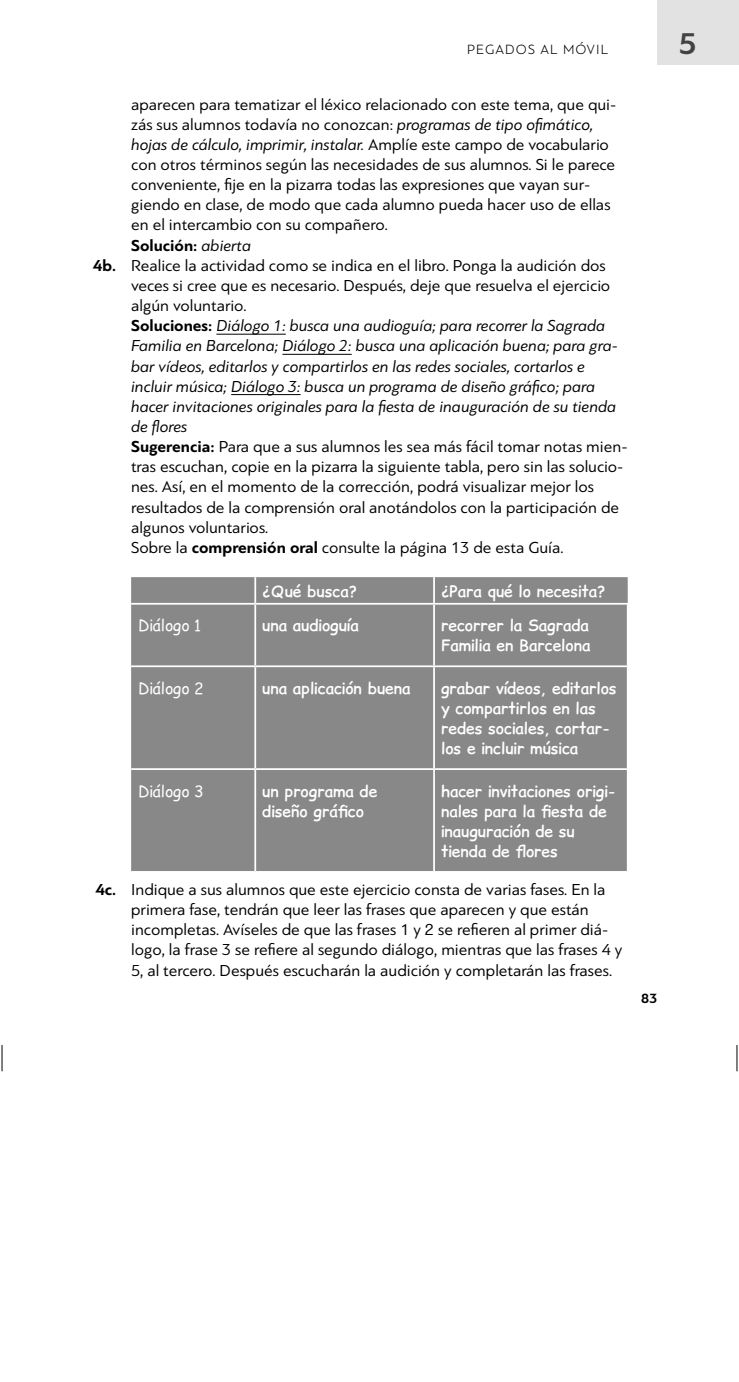
<style>
.page{position:relative;width:739px;height:1382px;background:#fff}
.page>*{position:absolute;margin:0;border:0;box-sizing:border-box;transform-origin:0 0}
.t1{font:700 31.5px "PF Bague Sans Pro";color:#424242}
.t2{font:16.62px/20.1px "PF Bague Sans Pro";color:#000}
.t3{font:italic 16.62px "PF Bague Sans Pro";color:#000}
.t4{font:700 16.62px "PF Bague Sans Pro";color:#000}
.t5{font:700 15.75px/20.1px "Susp Comic";color:#fff}
.t6{font:15.75px "Susp Comic";color:#fff}
.t7{font:300 14px "PF Bague Sans Pro";letter-spacing:.08em;color:#000}
.t8{font:700 14px "PF Bague Sans Pro";color:#000}
.s1{font-style:italic}
.s2{font-style:normal}
.s3{font-weight:400;font-style:italic}
.s4{font-weight:700}
.s5{font-weight:700;font-style:normal}
</style>
<div class="page">
<div style="left:657px;top:0;width:81px;height:65px;background:#e2e2e2"></div>
<hr style="left:216px;top:334px;width:70px;height:1px;background:#000">
<hr style="left:282px;top:354px;width:69px;height:1px;background:#000">
<hr style="left:231px;top:394px;width:69px;height:1px;background:#000">
<div style="left:131px;top:577px;width:496px;height:293px;background:#888"></div>
<hr style="left:254px;top:577px;width:2px;height:26px;background:#fff">
<hr style="left:254px;top:604px;width:2px;height:61px;background:#fff">
<hr style="left:433px;top:604px;width:1px;height:61px;background:#fff">
<hr style="left:254px;top:667px;width:2px;height:101px;background:#fff">
<hr style="left:433px;top:667px;width:1px;height:101px;background:#fff">
<hr style="left:254px;top:769px;width:2px;height:101px;background:#fff">
<hr style="left:433px;top:769px;width:1px;height:101px;background:#fff">
<svg style="left:433px;top:577px;width:1px;height:26px"></svg>
<hr style="left:626px;top:604px;width:2px;height:61px;background:#fff">
<hr style="left:626px;top:667px;width:2px;height:101px;background:#fff">
<hr style="left:626px;top:769px;width:2px;height:101px;background:#fff">
<hr style="left:131px;top:603px;width:124px;height:1px;background:#fff">
<hr style="left:255px;top:603px;width:179px;height:1px;background:#fff">
<hr style="left:434px;top:603px;width:194px;height:1px;background:#fff">
<hr style="left:131px;top:665px;width:124px;height:2px;background:#fff">
<hr style="left:255px;top:665px;width:179px;height:2px;background:#fff">
<hr style="left:434px;top:665px;width:194px;height:2px;background:#fff">
<hr style="left:131px;top:768px;width:124px;height:1px;background:#fff">
<hr style="left:255px;top:768px;width:179px;height:1px;background:#fff">
<hr style="left:434px;top:768px;width:194px;height:1px;background:#fff">
<svg style="left:1px;top:1045px;width:2px;height:26px"></svg>
<svg style="left:736px;top:1045px;width:2px;height:26px"></svg>
<hr style="left:0;top:1054px;width:1px;height:31px;background:#000">
<hr style="left:738px;top:1054px;width:1px;height:31px;background:#000">
<p class="t7" style="left:467px;top:42px;width:142px">PEGADOS AL MÓVIL</p>
<p class="t2" style="left:131px;top:94px;width:486px">aparecen para tematizar el léxico relacionado con este tema, que qui-</p>
<p class="t2" style="left:131px;top:114px;width:463px">zás sus alumnos todavía no conozcan: <span class="s1">programas de tipo ofimático,</span></p>
<p class="t3" style="left:131px;top:135px;width:479px">hojas de cálculo, imprimir, instalar. <span class="s2">Amplíe este campo de vocabulario</span></p>
<p class="t2" style="left:131px;top:154px;width:485px">con otros términos según las necesidades de sus alumnos. Si le parece</p>
<p class="t2" style="left:131px;top:175px;width:460px">conveniente, fije en la pizarra todas las expresiones que vayan sur-</p>
<p class="t2" style="left:131px;top:195px;width:480px">giendo en clase, de modo que cada alumno pueda hacer uso de ellas</p>
<p class="t2" style="left:131px;top:215px;width:258px">en el intercambio con su compañero.</p>
<p class="t4" style="left:131px;top:235px;width:121px">Solución: <span class="s3">abierta</span></p>
<p class="t2" style="left:93px;top:255px;width:514px"><span class="s4">4b.</span> Realice la actividad como se indica en el libro. Ponga la audición dos</p>
<p class="t2" style="left:131px;top:275px;width:480px">veces si cree que es necesario. Después, deje que resuelva el ejercicio</p>
<p class="t2" style="left:131px;top:295px;width:117px">algún voluntario.</p>
<p class="t3" style="left:131px;top:316px;width:475px"><span class="s5">Soluciones:</span> Diálogo 1: busca una audioguía; para recorrer la Sagrada</p>
<p class="t3" style="left:131px;top:336px;width:488px">Familia en Barcelona; Diálogo 2: busca una aplicación buena; para gra-</p>
<p class="t3" style="left:131px;top:356px;width:455px">bar vídeos, editarlos y compartirlos en las redes sociales, cortarlos e</p>
<p class="t3" style="left:131px;top:376px;width:465px">incluir música; Diálogo 3: busca un programa de diseño gráfico; para</p>
<p class="t3" style="left:131px;top:396px;width:486px">hacer invitaciones originales para la fiesta de inauguración de su tienda</p>
<p class="t3" style="left:131px;top:417px;width:58px">de flores</p>
<p class="t2" style="left:131px;top:436px;width:497px"><span class="s4">Sugerencia:</span> Para que a sus alumnos les sea más fácil tomar notas mien-</p>
<p class="t2" style="left:131px;top:456px;width:493px">tras escuchan, copie en la pizarra la siguiente tabla, pero sin las solucio-</p>
<p class="t2" style="left:131px;top:477px;width:464px">nes. Así, en el momento de la corrección, podrá visualizar mejor los</p>
<p class="t2" style="left:131px;top:497px;width:489px">resultados de la comprensión oral anotándolos con la participación de</p>
<p class="t2" style="left:131px;top:517px;width:139px">algunos voluntarios.</p>
<p class="t2" style="left:131px;top:537px;width:434px">Sobre la <span class="s4">comprensión oral</span> consulte la página 13 de esta Guía.</p>
<p class="t5" style="left:262px;top:580px;width:96px">¿Qué busca?</p>
<p class="t5" style="left:441px;top:580px;width:166px">¿Para qué lo necesita?</p>
<p class="t6" style="left:138px;top:616px;width:64px">Diálogo 1</p>
<p class="t5" style="left:262px;top:615px;width:98px">una audioguía</p>
<p class="t5" style="left:441px;top:615px;width:151px">recorrer la Sagrada<br>Familia en Barcelona</p>
<p class="t6" style="left:138px;top:679px;width:67px">Diálogo 2</p>
<p class="t5" style="left:262px;top:677px;width:150px">una aplicación buena</p>
<p class="t5" style="left:441px;top:677px;width:177px">grabar vídeos, editarlos y compartirlos en las redes sociales, cortar&shy;los e incluir música</p>
<p class="t6" style="left:138px;top:781px;width:67px">Diálogo 3</p>
<p class="t5" style="left:262px;top:780px;width:116px">un programa de diseño gráfico</p>
<p class="t5" style="left:441px;top:780px;width:176px">hacer invitaciones origi&shy;nales para la fiesta de inauguración de su tienda de flores</p>
<p class="t2" style="left:131px;top:879px;width:492px;text-indent:-36px"><span class="s4">4c.</span> Indique a sus alumnos que este ejercicio consta de varias fases. En la primera fase, tendrán que leer las frases que aparecen y que están incompletas. Avíseles de que las frases 1 y 2 se refieren al primer diá&shy;logo, la frase 3 se refiere al segundo diálogo, mientras que las frases 4 y 5, al tercero. Después escucharán la audición y completarán las frases.</p>
<p class="t8" style="left:641px;top:990px;width:18px">83</p>
<h1 class="t1" style="left:678px;top:25px;width:20px">5</h1>
</div>
